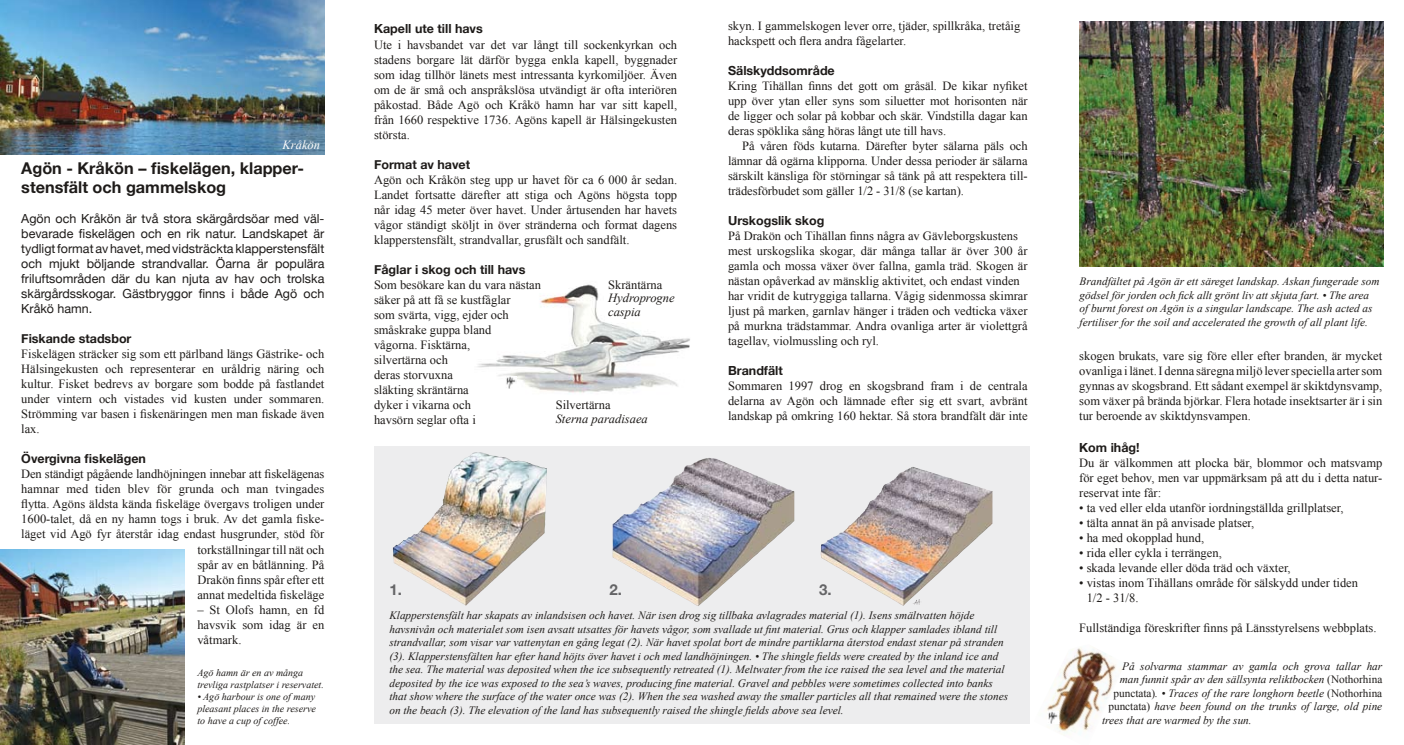
<style>
.page{position:relative;width:1404px;height:745px;background:#fff}
.page>*{position:absolute;margin:0;border:0;box-sizing:border-box;transform-origin:0 0}
.t1{font:700 16.25px/19.5px "Helvetica Neue";color:#1e1b19}
.t2{font:700 15px "Helvetica Neue";color:#646466}
.t3{font:12.5px/15px "Times New Roman";color:#1e1b19;text-align:justify}
.t4{font:12.5px/15px "Helvetica Neue";color:#1e1b19;text-align:justify}
.t5{font:700 12.5px "Helvetica Neue";color:#1e1b19}
.t6{font:italic 12.5px/13.8px "Times New Roman";color:#1e1b19}
.t7{font:italic 12.5px "Times New Roman";color:#fff}
.t8{font:italic 11.25px/13.5px "Times New Roman";color:#1e1b19}
.t9{font:italic 10px/12px "Times New Roman";color:#1e1b19}
.s1{font-style:normal}
</style>
<div class="page">
<div style="left:374px;top:445px;width:655px;height:278px;background:#ededee"></div>
<img style="left:0;top:549px;width:184px;height:195px">
<img style="left:0;top:0;width:324px;height:154px">
<img style="left:477px;top:284px;width:213px;height:109px">
<img style="left:1045px;top:647px;width:77px;height:87px">
<img style="left:393px;top:452px;width:131px;height:153px">
<img style="left:820px;top:468px;width:91px;height:126px">
<img style="left:612px;top:458px;width:182px;height:148px">
<img style="left:1079px;top:21px;width:304px;height:245px">
<svg style="left:505px;top:376px;width:11px;height:12px"></svg>
<svg style="left:1046px;top:711px;width:12px;height:12px"></svg>
<svg style="left:913px;top:599px;width:7px;height:5px"></svg>
<p class="t7" style="left:282px;top:137px;width:39px">Kråkön</p>
<h1 class="t1" style="left:21px;top:157px;width:282px">Agön - Kråkön – fiskelägen, klapper&shy;stensfält och gammelskog</h1>
<p class="t4" style="left:21px;top:211px;width:304px">Agön och Kråkön är två stora skärgårdsöar med väl&shy;bevarade fiskelägen och en rik natur. Landskapet är tydligt format av havet, med vidsträckta klapperstensfält och mjukt böljande strandvallar. Öarna är populära friluftsområden där du kan njuta av hav och trolska skärgårdsskogar. Gästbryggor finns i både Agö och Kråkö hamn.</p>
<p class="t5" style="left:21px;top:331px;width:112px">Fiskande stadsbor</p>
<p class="t3" style="left:21px;top:346px;width:304px">Fiskelägen sträcker sig som ett pärlband längs Gästrike- och Hälsingekusten och representerar en uråldrig näring och kultur. Fisket bedrevs av borgare som bodde på fastlandet under vintern och vistades vid kusten under sommaren.<br>Strömming var basen i fiskenäringen men man fiskade även lax.</p>
<p class="t5" style="left:21px;top:451px;width:126px">Övergivna fiskelägen</p>
<p class="t3" style="left:21px;top:466px;width:304px;text-align:right">Den ständigt pågående landhöjningen innebar att fiskelägenas hamnar med tiden blev för grunda och man tvingades flytta. Agöns äldsta kända fiskeläge övergavs troligen under 1600-talet, då en ny hamn togs i bruk. Av det gamla fiske&shy;läget vid Agö fyr återstår idag endast husgrunder, stöd för torkställningar till nät och<br>spår av en båtlänning. På<br>Drakön finns spår efter ett<br>annat medeltida fiskeläge</p>
<p class="t3" style="left:197px;top:601px;width:128px">– St Olofs hamn, en fd havsvik som idag är en våtmark.</p>
<p class="t9" style="left:197px;top:666px;width:128px">Agö hamn är en av många trevliga rastplatser i reservatet.</p>
<p class="t9" style="left:197px;top:690px;width:120px;text-align:justify">• Agö harbour is one of many pleasant places in the reserve to have a cup of coffee.</p>
<p class="t5" style="left:374px;top:21px;width:110px">Kapell ute till havs</p>
<p class="t3" style="left:374px;top:37px;width:304px">Ute i havsbandet var det var långt till sockenkyrkan och stadens borgare lät därför bygga enkla kapell, byggnader som idag tillhör länets mest intressanta kyrkomiljöer. Även om de är små och anspråkslösa utvändigt är ofta interiören påkostad. Både Agö och Kråkö hamn har var sitt kapell, från 1660 respektive 1736. Agöns kapell är Hälsingekusten största.</p>
<p class="t5" style="left:374px;top:156px;width:98px">Format av havet</p>
<p class="t3" style="left:374px;top:172px;width:304px">Agön och Kråkön steg upp ur havet för ca 6 000 år sedan.<br>Landet fortsatte därefter att stiga och Agöns högsta topp når idag 45 meter över havet. Under årtusenden har havets vågor ständigt sköljt in över stränderna och format dagens klapperstensfält, strandvallar, grusfält och sandfält.</p>
<p class="t5" style="left:374px;top:261px;width:153px">Fåglar i skog och till havs</p>
<p class="t3" style="left:374px;top:277px;width:168px;text-align:left">Som besökare kan du vara nästan säker på att få se kustfåglar<br>som svärta, vigg, ejder och småskrake guppa bland<br>vågorna. Fisktärna,<br>silvertärna och<br>deras storvuxna<br>släkting skräntärna<br>dyker i vikarna och<br>havsörn seglar ofta i</p>
<p class="t3" style="left:608px;top:276px;width:56px">Skräntärna</p>
<p class="t6" style="left:608px;top:291px;width:68px">Hydroprogne caspia</p>
<p class="t3" style="left:555px;top:397px;width:56px">Silvertärna</p>
<p class="t6" style="left:555px;top:411px;width:94px">Sterna paradisaea</p>
<p class="t3" style="left:728px;top:18px;width:294px">skyn. I gammelskogen lever orre, tjäder, spillkråka, tretåig hackspett och flera andra fågelarter.</p>
<p class="t5" style="left:728px;top:63px;width:108px">Sälskyddsområde</p>
<p class="t3" style="left:728px;top:78px;width:301px">Kring Tihällan finns det gott om gråsäl. De kikar nyfiket upp över ytan eller syns som siluetter mot horisonten när de ligger och solar på kobbar och skär. Vindstilla dagar kan deras spöklika sång höras långt ute till havs.</p>
<p class="t3" style="left:728px;top:138px;width:301px;text-indent:14px">På våren föds kutarna. Därefter byter sälarna päls och lämnar då ogärna klipporna. Under dessa perioder är sälarna särskilt känsliga för störningar så tänk på att respektera till&shy;trädesförbudet som gäller 1/2 - 31/8 (se kartan).</p>
<p class="t5" style="left:728px;top:213px;width:98px">Urskogslik skog</p>
<p class="t3" style="left:728px;top:228px;width:301px;text-align:left">På Drakön och Tihällan finns några av Gävleborgskustens mest urskogslika skogar, där många tallar är över 300 år gamla och mossa växer över fallna, gamla träd. Skogen är nästan opåverkad av mänsklig aktivitet, och endast vinden har vridit de kutryggiga tallarna. Vågig sidenmossa skimrar ljust på marken, garnlav hänger i träden och vedticka växer på murkna trädstammar. Andra ovanliga arter är violettgrå tagellav, violmussling och ryl.</p>
<p class="t5" style="left:728px;top:363px;width:56px">Brandfält</p>
<p class="t3" style="left:728px;top:378px;width:301px">Sommaren 1997 drog en skogsbrand fram i de centrala delarna av Agön och lämnade efter sig ett svart, avbränt landskap på omkring 160 hektar. Så stora brandfält där inte</p>
<p class="t2" style="left:389px;top:580px;width:14px">1.</p>
<p class="t2" style="left:609px;top:580px;width:14px">2.</p>
<p class="t2" style="left:819px;top:580px;width:14px">3.</p>
<p class="t8" style="left:389px;top:608px;width:620px">Klapperstensfält har skapats av inlandsisen och havet. När isen drog sig tillbaka avlagrades material (1). Isens smältvatten höjde havsnivån och materialet som isen avsatt utsattes för havets vågor, som svallade ut fint material. Grus och klapper samlades ibland till strandvallar, som visar var vattenytan en gång legat (2). När havet spolat bort de mindre partiklarna återstod endast stenar på stranden (3). Klapperstensfälten har efter hand höjts över havet i och med landhöjningen. • The shingle fields were created by the inland ice and the sea. The material was deposited when the ice subsequently retreated (1). Meltwater from the ice raised the sea level and the material deposited by the ice was exposed to the sea’s waves, producing fine material. Gravel and pebbles were sometimes collected into banks that show where the surface of the water once was (2). When the sea washed away the smaller particles all that remained were the stones on the beach (3). The elevation of the land has subsequently raised the shingle fields above sea level.</p>
<p class="t8" style="left:1079px;top:274px;width:301px">Brandfältet på Agön är ett säreget landskap. Askan fungerade som gödsel för jorden och fick allt grönt liv att skjuta fart. • The area of burnt forest on Agön is a singular landscape. The ash acted as fertiliser for the soil and accelerated the growth of all plant life.</p>
<p class="t3" style="left:1079px;top:347px;width:304px">skogen brukats, vare sig före eller efter branden, är mycket ovanliga i länet. I denna säregna miljö lever speciella arter som gynnas av skogsbrand. Ett sådant exempel är skiktdynsvamp, som växer på brända björkar. Flera hotade insektsarter är i sin tur beroende av skiktdynsvampen.</p>
<p class="t5" style="left:1079px;top:440px;width:62px">Kom ihåg!</p>
<p class="t3" style="left:1079px;top:455px;width:304px">Du är välkommen att plocka bär, blommor och matsvamp för eget behov, men var uppmärksam på att du i detta natur&shy;reservat inte får:</p>
<p class="t3" style="left:1079px;top:500px;width:266px">• ta ved eller elda utanför iordningställda grillplatser,</p>
<p class="t3" style="left:1079px;top:515px;width:176px">• tälta annat än på anvisade platser,</p>
<p class="t3" style="left:1079px;top:530px;width:126px">• ha med okopplad hund,</p>
<p class="t3" style="left:1079px;top:545px;width:144px">• rida eller cykla i terrängen,</p>
<p class="t3" style="left:1079px;top:560px;width:213px">• skada levande eller döda träd och växter,</p>
<p class="t3" style="left:1086px;top:575px;width:273px;text-indent:-8px">• vistas inom Tihällans område för sälskydd under tiden<br>1/2 - 31/8.</p>
<p class="t3" style="left:1079px;top:620px;width:299px">Fullständiga föreskrifter finns på Länsstyrelsens webbplats.</p>
<p class="t8" style="left:1122px;top:658px;width:261px">På solvarma stammar av gamla och grova tallar har</p>
<p class="t8" style="left:1119px;top:672px;width:264px">man funnit spår av den sällsynta reliktbocken <span class="s1">(Nothorhina</span></p>
<p class="t8" style="left:1113px;top:685px;width:270px"><span class="s1">punctata)</span>. • Traces of the rare longhorn beetle <span class="s1">(Nothorhina</span></p>
<p class="t8" style="left:1108px;top:699px;width:275px"><span class="s1">punctata)</span> have been found on the trunks of large, old pine</p>
<p class="t8" style="left:1102px;top:712px;width:151px">trees that are warmed by the sun.</p>
</div>
